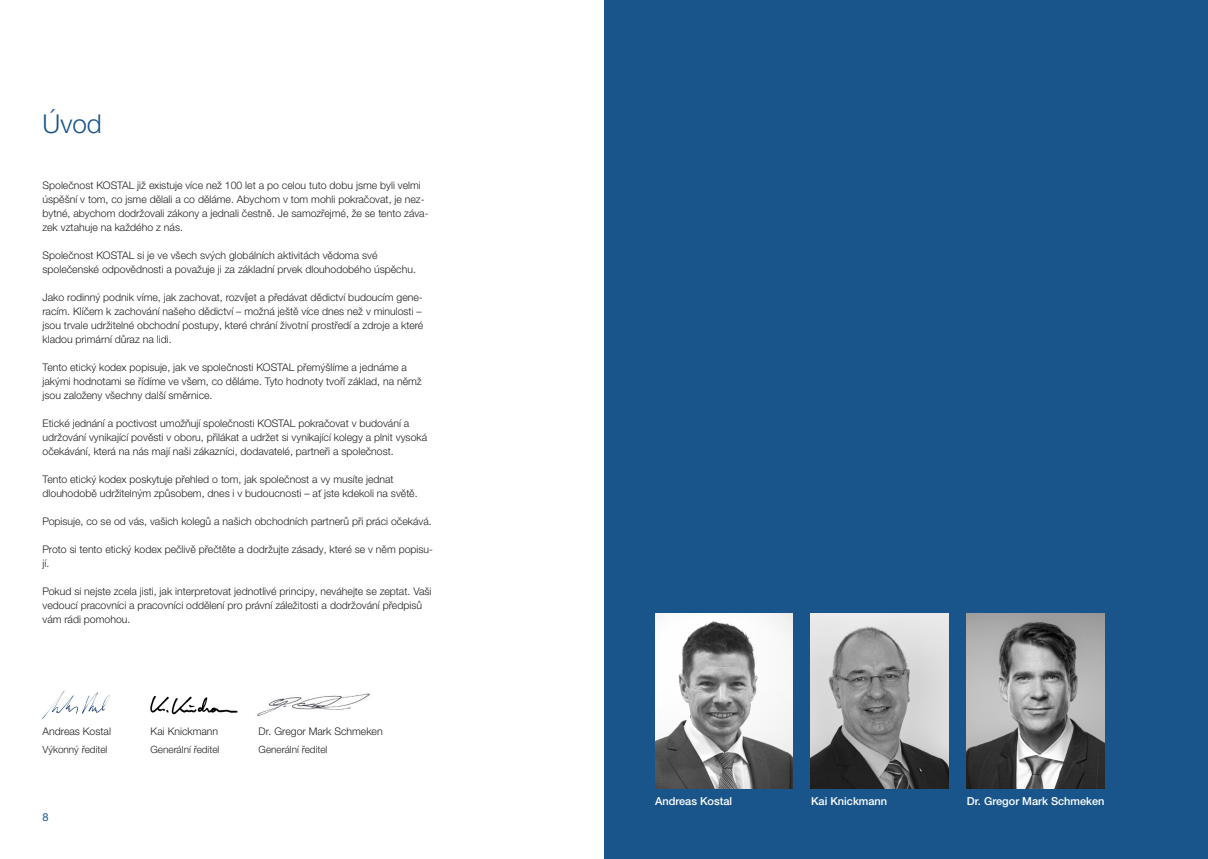
<style>
.page{position:relative;width:1208px;height:859px;background:#fff}
.page>*{position:absolute;margin:0;border:0;box-sizing:border-box;transform-origin:0 0}
.H_ohne{font:300 26px "Helvetica Neue LTW1 G";color:#19558b}
.t1{font:500 11px "Helvetica Neue LTW1 G";color:#fff}
.t2{font:11px "Helvetica Neue LTW1 G";color:#19558b}
.fliesstext{font:300 10.5px/14px "Helvetica Neue LTW1 G";color:#231f20}
.fliesstext-2{font:300 10px "Helvetica Neue LTW1 G";color:#231f20}
</style>
<div class="page">
<div style="left:604px;top:0;width:604px;height:859px;background:#19558b"></div>
<img style="left:655px;top:614px;width:137px;height:175px">
<img style="left:811px;top:614px;width:137px;height:175px">
<img style="left:966px;top:614px;width:138px;height:175px">
<img style="left:42px;top:690px;width:68px;height:29px">
<img style="left:257px;top:693px;width:113px;height:23px">
<img style="left:150px;top:696px;width:88px;height:19px">
<p class="H_ohne" style="left:43px;top:108px;width:61px">Úvod</p>
<p class="fliesstext" style="left:43px;top:178px;width:387px">Společnost KOSTAL již existuje více než 100 let a po celou tuto dobu jsme byli velmi úspěšní v tom, co jsme dělali a co děláme. Abychom v tom mohli pokračovat, je nez&shy;bytné, abychom dodržovali zákony a jednali čestně. Je samozřejmé, že se tento záva&shy;zek vztahuje na každého z nás.</p>
<p class="fliesstext" style="left:43px;top:248px;width:375px">Společnost KOSTAL si je ve všech svých globálních aktivitách vědoma své společenské odpovědnosti a považuje ji za základní prvek dlouhodobého úspěchu.</p>
<p class="fliesstext" style="left:43px;top:290px;width:382px">Jako rodinný podnik víme, jak zachovat, rozvíjet a předávat dědictví budoucím gene&shy;racím. Klíčem k zachování našeho dědictví – možná ještě více dnes než v minulosti – jsou trvale udržitelné obchodní postupy, které chrání životní prostředí a zdroje a které kladou primární důraz na lidi.</p>
<p class="fliesstext" style="left:43px;top:360px;width:381px">Tento etický kodex popisuje, jak ve společnosti KOSTAL přemýšlíme a jednáme a jakými hodnotami se řídíme ve všem, co děláme. Tyto hodnoty tvoří základ, na němž jsou založeny všechny další směrnice.</p>
<p class="fliesstext" style="left:43px;top:416px;width:386px">Etické jednání a poctivost umožňují společnosti KOSTAL pokračovat v budování a udržování vynikající pověsti v oboru, přilákat a udržet si vynikající kolegy a plnit vysoká očekávání, která na nás mají naši zákazníci, dodavatelé, partneři a společnost.</p>
<p class="fliesstext" style="left:43px;top:472px;width:376px">Tento etický kodex poskytuje přehled o tom, jak společnost a vy musíte jednat dlouhodobě udržitelným způsobem, dnes i v budoucnosti – ať jste kdekoli na světě.</p>
<p class="fliesstext" style="left:43px;top:514px;width:391px">Popisuje, co se od vás, vašich kolegů a našich obchodních partnerů při práci očekává.</p>
<p class="fliesstext" style="left:43px;top:542px;width:392px">Proto si tento etický kodex pečlivě přečtěte a dodržujte zásady, které se v něm popisu&shy;jí.</p>
<p class="fliesstext" style="left:43px;top:584px;width:390px">Pokud si nejste zcela jisti, jak interpretovat jednotlivé principy, neváhejte se zeptat. Vaši vedoucí pracovníci a pracovníci oddělení pro právní záležitosti a dodržování předpisů vám rádi pomohou.</p>
<p class="fliesstext" style="left:43px;top:724px;width:70px">Andreas Kostal</p>
<p class="fliesstext" style="left:151px;top:724px;width:69px">Kai Knickmann</p>
<p class="fliesstext" style="left:259px;top:724px;width:125px">Dr. Gregor Mark Schmeken</p>
<p class="fliesstext-2" style="left:43px;top:743px;width:66px">Výkonný ředitel</p>
<p class="fliesstext-2" style="left:151px;top:743px;width:70px">Generální ředitel</p>
<p class="fliesstext-2" style="left:259px;top:743px;width:70px">Generální ředitel</p>
<p class="t2" style="left:43px;top:810px;width:8px">8</p>
<p class="t1" style="left:655px;top:794px;width:79px">Andreas Kostal</p>
<p class="t1" style="left:811px;top:794px;width:78px">Kai Knickmann</p>
<p class="t1" style="left:966px;top:794px;width:139px">Dr. Gregor Mark Schmeken</p>
</div>
